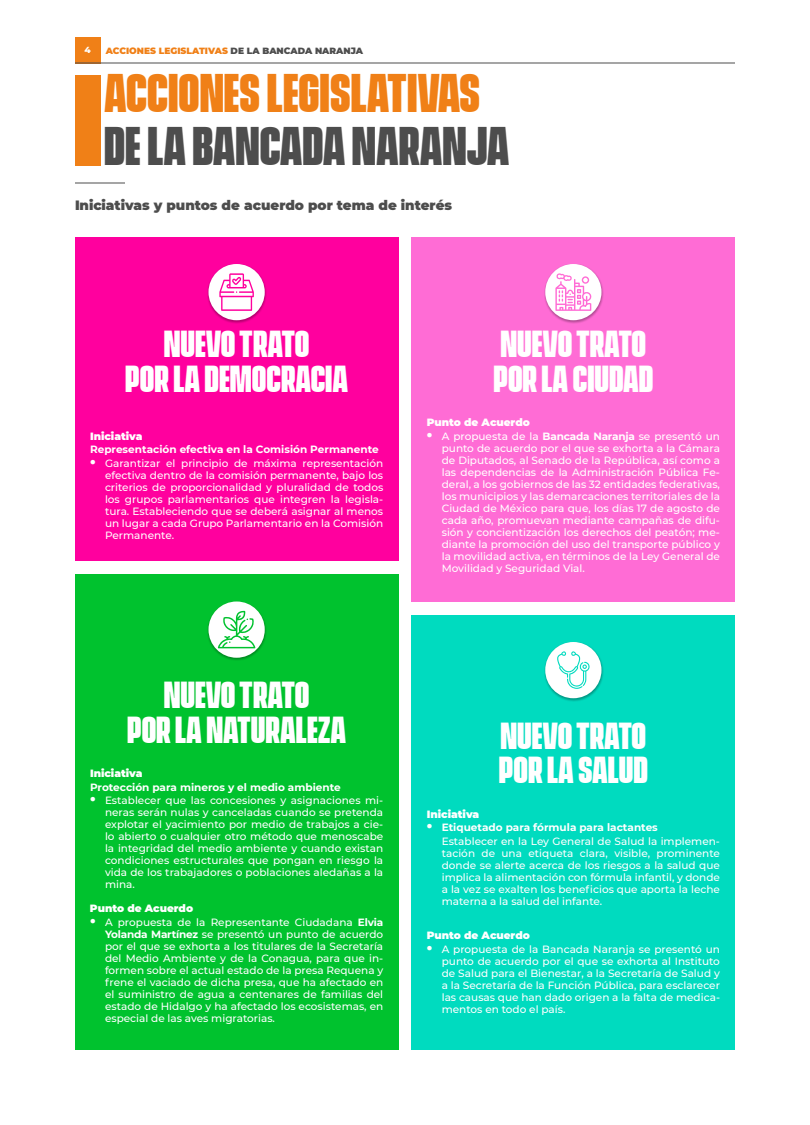
<style>
.page{position:relative;width:810px;height:1125px;background:#fff}
.page>*{position:absolute;margin:0;border:0;box-sizing:border-box;transform-origin:0 0}
.t1{font:700 48.75px "Vanguard CF Extra";color:#f08017}
.t2{font:700 48.75px "Vanguard CF Extra";color:#4d4d4d}
.t3{font:700 33.75px/34.5px "Vanguard CF Extra";color:#fff;text-align:center}
.t4{font:900 13.5px "Montserrat";color:#4d4d4d}
.t5{font:500 10.5px/12px "Montserrat";color:#fff;text-align:justify}
.t6{font:700 10.5px "Montserrat";color:#fff}
.t7{font:900 10.5px "Montserrat";color:#fff}
.t8{font:900 9px "Montserrat";color:#f08017}
.t9{font:800 9px "Montserrat";color:#fff}
.s1{color:#4d4d4d}
.s2{font-weight:900;font-size:13.5px}
.s3{font-weight:700}
</style>
<div class="page">
<div style="left:75px;top:237px;width:323px;height:324px;background:#ff009e"></div>
<div style="left:412px;top:237px;width:323px;height:365px;background:#ff6cd5"></div>
<div style="left:412px;top:615px;width:323px;height:435px;background:#00dbbf"></div>
<div style="left:75px;top:574px;width:323px;height:476px;background:#00c22e"></div>
<div style="left:75px;top:37px;width:25px;height:26px;background:#f08017"></div>
<hr style="left:75px;top:63px;width:660px;height:1px;background:#4d4d4d">
<div style="left:75px;top:75px;width:25px;height:91px;background:#f08017"></div>
<hr style="left:75px;top:183px;width:50px;height:1px;background:#4d4d4d">
<div style="left:207px;top:264px;width:60px;height:60px;background:#000;opacity:.3"></div>
<div style="left:208px;top:264px;width:57px;height:56px;background:#fff;border-radius:50%"></div>
<svg style="left:219px;top:273px;width:35px;height:38px"></svg>
<div style="left:544px;top:642px;width:60px;height:60px;background:#000;opacity:.3"></div>
<div style="left:545px;top:642px;width:57px;height:56px;background:#fff;border-radius:50%"></div>
<svg style="left:557px;top:651px;width:33px;height:38px"></svg>
<div style="left:207px;top:601px;width:60px;height:60px;background:#000;opacity:.3"></div>
<div style="left:208px;top:602px;width:57px;height:56px;background:#fff;border-radius:50%"></div>
<svg style="left:218px;top:611px;width:37px;height:37px"></svg>
<div style="left:544px;top:264px;width:60px;height:60px;background:#000;opacity:.3"></div>
<div style="left:545px;top:264px;width:57px;height:56px;background:#fff;border-radius:50%"></div>
<svg style="left:555px;top:273px;width:37px;height:38px"></svg>
<p class="t9" style="left:85px;top:43px;width:8px">4</p>
<p class="t8" style="left:106px;top:44px;width:259px">ACCIONES LEGISLATIVAS <span class="s1">DE LA BANCADA NARANJA</span></p>
<h1 class="t1" style="left:104px;top:65px;width:378px">ACCIONES LEGISLATIVAS</h1>
<h1 class="t2" style="left:104px;top:118px;width:407px">DE LA BANCADA NARANJA</h1>
<p class="t4" style="left:75px;top:195px;width:379px">Iniciativas y puntos de acuerdo por tema de interés</p>
<h2 class="t3" style="left:125px;top:329px;width:224px">NUEVO TRATO<br>POR LA DEMOCRACIA</h2>
<p class="t7" style="left:90px;top:428px;width:54px">Iniciativa</p>
<p class="t6" style="left:90px;top:442px;width:290px">Representación efectiva en la Comisión Permanente</p>
<p class="t5" style="left:105px;top:456px;width:280px;text-indent:-15px"><span class="s2">•</span> Garantizar el principio de máxima representación efectiva dentro de la comisión permanente, bajo los criterios de proporcionalidad y pluralidad de todos los grupos parlamentarios que integren la legisla&shy;tura. Estableciendo que se deberá asignar al menos un lugar a cada Grupo Parlamentario en la Comisión Permanente.</p>
<h2 class="t3" style="left:127px;top:680px;width:221px">NUEVO TRATO<br>POR LA NATURALEZA</h2>
<p class="t7" style="left:90px;top:765px;width:54px">Iniciativa</p>
<p class="t6" style="left:90px;top:779px;width:252px">Protección para mineros y el medio ambiente</p>
<p class="t5" style="left:105px;top:794px;width:280px;text-indent:-15px"><span class="s2">•</span> Establecer que las concesiones y asignaciones mi&shy;neras serán nulas y canceladas cuando se pretenda explotar el yacimiento por medio de trabajos a cie&shy;lo abierto o cualquier otro método que menoscabe la integridad del medio ambiente y cuando existan condiciones estructurales que pongan en riesgo la vida de los trabajadores o poblaciones aledañas a la mina.</p>
<p class="t7" style="left:90px;top:900px;width:105px">Punto de Acuerdo</p>
<p class="t5" style="left:105px;top:915px;width:280px;text-indent:-15px"><span class="s2">•</span> A propuesta de la Representante Ciudadana <span class="s3">Elvia Yolanda Martínez</span> se presentó un punto de acuerdo por el que se exhorta a los titulares de la Secretaría del Medio Ambiente y de la Conagua, para que in&shy;formen sobre el actual estado de la presa Requena y frene el vaciado de dicha presa, que ha afectado en el suministro de agua a centenares de familias del estado de Hidalgo y ha afectado los ecosistemas, en especial de las aves migratorias.</p>
<h2 class="t3" style="left:493px;top:329px;width:162px;text-align:left">NUEVO TRATO<br>POR LA CIUDAD</h2>
<p class="t7" style="left:427px;top:414px;width:105px">Punto de Acuerdo</p>
<p class="t5" style="left:442px;top:429px;width:280px;text-indent:-15px"><span class="s2">•</span> A propuesta de la <span class="s3">Bancada Naranja</span> se presentó un punto de acuerdo por el que se exhorta a la Cámara de Diputados, al Senado de la República, así como a las dependencias de la Administración Pública Fe&shy;deral, a los gobiernos de las 32 entidades federativas, los municipios y las demarcaciones territoriales de la Ciudad de México para que, los días 17 de agosto de cada año, promuevan mediante campañas de difu&shy;sión y concientización los derechos del peatón; me&shy;diante la promoción del uso del transporte público y la movilidad activa, en términos de la Ley General de Movilidad y Seguridad Vial.</p>
<h2 class="t3" style="left:499px;top:721px;width:151px;text-align:left">NUEVO TRATO<br>POR LA SALUD</h2>
<p class="t7" style="left:427px;top:806px;width:54px">Iniciativa</p>
<p class="t5" style="left:442px;top:820px;width:280px;line-height:13.5px;text-indent:-15px"><span class="s2">•</span> <span class="s3">Etiquetado para fórmula para lactantes<br></span>Establecer en la Ley General de Salud la implemen-</p>
<p class="t5" style="left:442px;top:846px;width:280px">tación de una etiqueta clara, visible, prominente donde se alerte acerca de los riesgos a la salud que implica la alimentación con fórmula infantil, y donde a la vez se exalten los beneficios que aporta la leche materna a la salud del infante.</p>
<p class="t7" style="left:427px;top:927px;width:105px">Punto de Acuerdo</p>
<p class="t5" style="left:442px;top:942px;width:280px;text-indent:-15px"><span class="s2">•</span> A propuesta de la Bancada Naranja se presentó un punto de acuerdo por el que se exhorta al Instituto de Salud para el Bienestar, a la Secretaría de Salud y a la Secretaría de la Función Pública, para esclarecer las causas que han dado origen a la falta de medica&shy;mentos en todo el país.</p>
</div>
